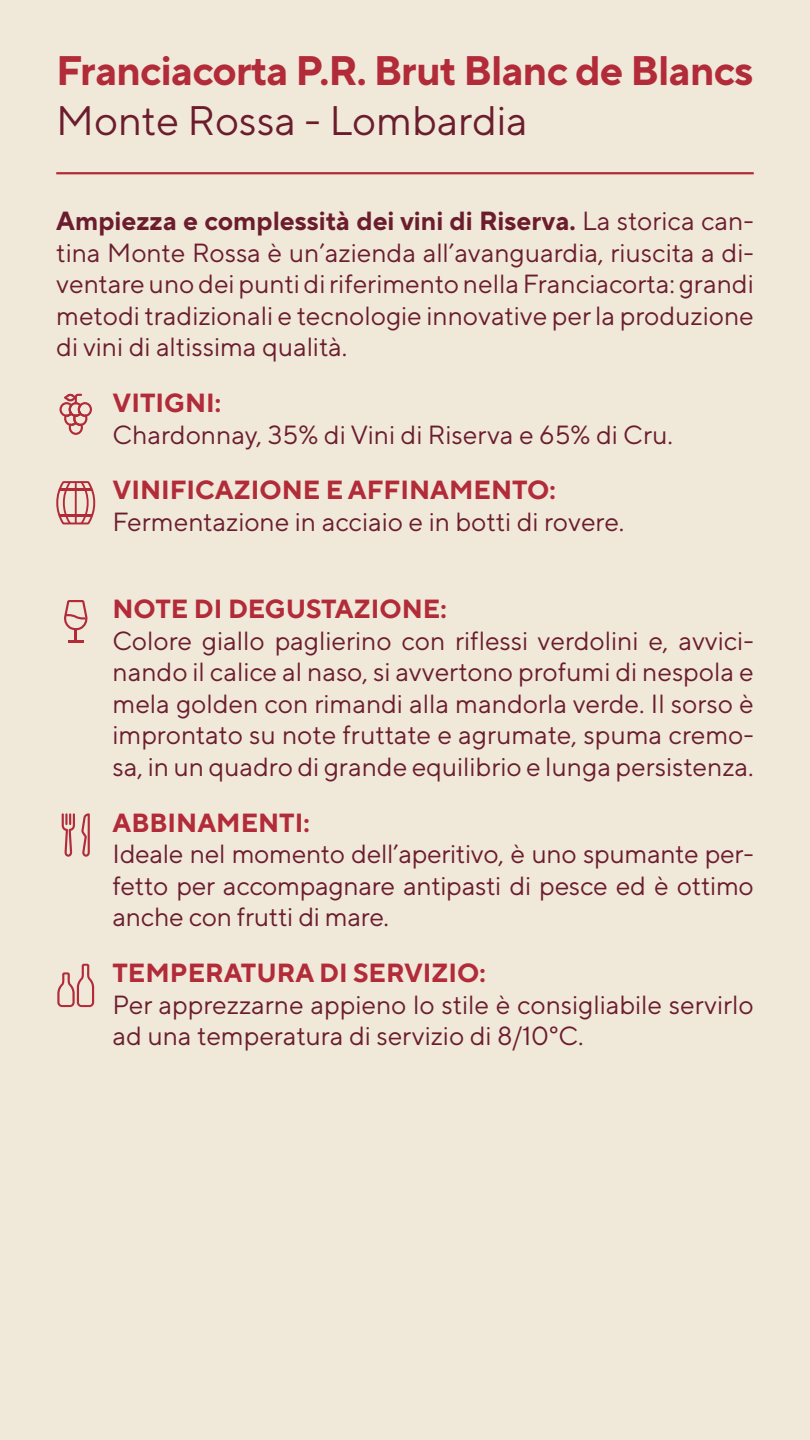
<style>
.page{position:relative;width:810px;height:1440px;background:#f0e8d9}
.page>*{position:absolute;margin:0;border:0;box-sizing:border-box;transform-origin:0 0}
.t1{font:700 41.25px "TT Norms Pro";letter-spacing:-.02em;color:#b22b39}
.t2{font:41.25px "TT Norms Pro";color:#6b1d2e}
.t3{font:26.25px/31.5px "TT Norms Pro";color:#6b1d2e;text-align:justify}
.t4{font:700 26.25px "TT Norms Pro";color:#b22b39}
.s1{font-weight:700}
</style>
<div class="page">
<svg style="left:57px;top:964px;width:37px;height:43px"></svg>
<svg style="left:81px;top:813px;width:9px;height:44px"></svg>
<svg style="left:62px;top:813px;width:13px;height:44px"></svg>
<svg style="left:64px;top:600px;width:24px;height:42px"></svg>
<svg style="left:56px;top:481px;width:40px;height:43px"></svg>
<hr style="left:60px;top:489px;width:32px;height:2px;background:#b22b39">
<hr style="left:60px;top:515px;width:32px;height:2px;background:#b22b39">
<svg style="left:60px;top:394px;width:32px;height:41px"></svg>
<hr style="left:56px;top:172px;width:698px;height:2px;background:#b22b39">
<h1 class="t1" style="left:56px;top:43px;width:698px">Franciacorta P.R. Brut Blanc de Blancs</h1>
<h1 class="t2" style="left:56px;top:94px;width:473px">Monte Rossa - Lombardia</h1>
<p class="t3" style="left:56px;top:204px;width:699px"><span class="s1">Ampiezza e complessità dei vini di Riserva.</span> La storica can&shy;tina Monte Rossa è un’azienda all’avanguardia, riuscita a di&shy;ventare uno dei punti di riferimento nella Franciacorta: grandi metodi tradizionali e tecnologie innovative per la produzione di vini di altissima qualità.</p>
<p class="t4" style="left:112px;top:386px;width:110px">VITIGNI:</p>
<p class="t3" style="left:112px;top:418px;width:562px">Chardonnay, 35% di Vini di Riserva e 65% di Cru.</p>
<p class="t4" style="left:112px;top:473px;width:445px">VINIFICAZIONE E AFFINAMENTO:</p>
<p class="t3" style="left:112px;top:505px;width:514px">Fermentazione in acciaio e in botti di rovere.</p>
<p class="t4" style="left:112px;top:592px;width:336px">NOTE DI DEGUSTAZIONE:</p>
<p class="t3" style="left:112px;top:624px;width:643px">Colore giallo paglierino con riflessi verdolini e, avvici&shy;nando il calice al naso, si avvertono profumi di nespola e mela golden con rimandi alla mandorla verde. Il sorso è improntato su note fruttate e agrumate, spuma cremo&shy;sa, in un quadro di grande equilibrio e lunga persistenza.</p>
<p class="t4" style="left:112px;top:805px;width:199px">ABBINAMENTI:</p>
<p class="t3" style="left:112px;top:837px;width:643px">Ideale nel momento dell’aperitivo, è uno spumante per&shy;fetto per accompagnare antipasti di pesce ed è ottimo anche con frutti di mare.</p>
<p class="t4" style="left:113px;top:956px;width:375px">TEMPERATURA DI SERVIZIO:</p>
<p class="t3" style="left:113px;top:988px;width:643px">Per apprezzarne appieno lo stile è consigliabile servirlo ad una temperatura di servizio di 8/10°C.</p>
</div>
